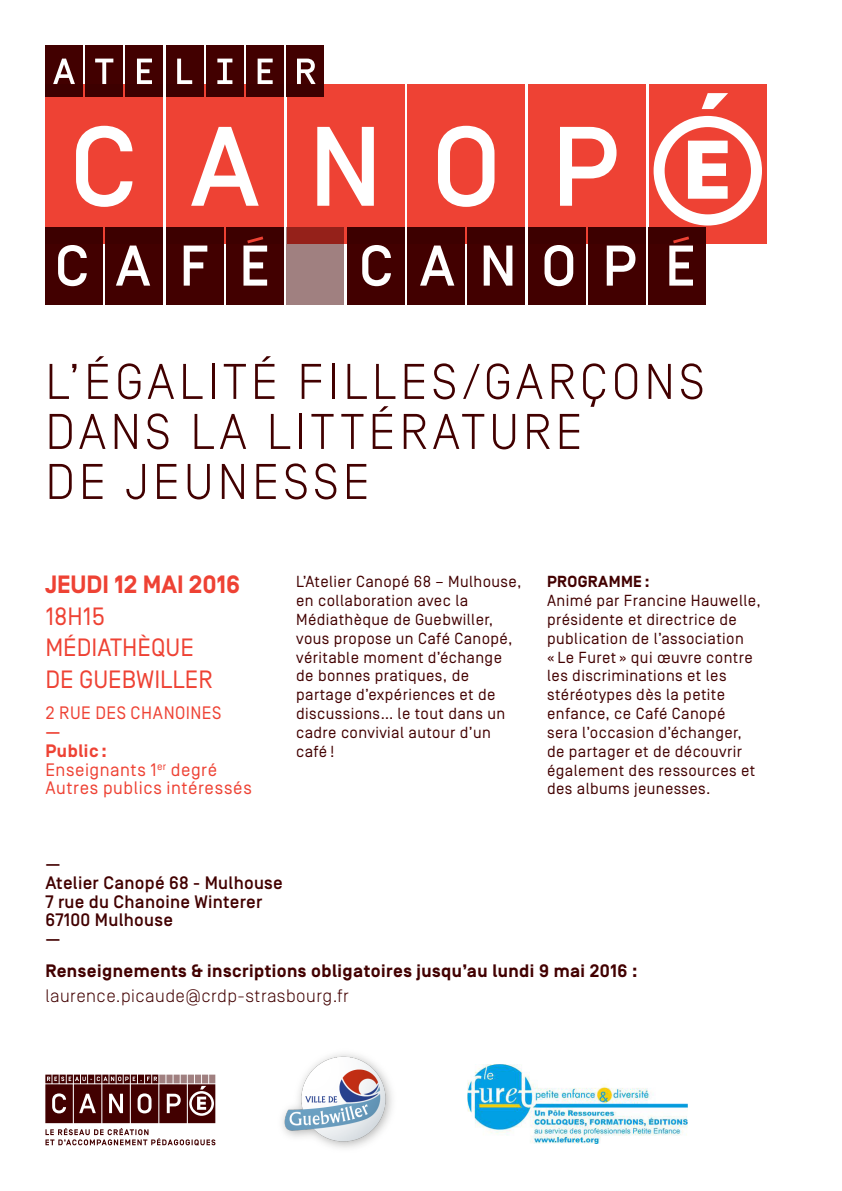
<style>
.page{position:relative;width:842px;height:1191px;background:#fff}
.page>*{position:absolute;margin:0;border:0;box-sizing:border-box;transform-origin:0 0}
.TEXTE{font:500 57.2px "Simplon BP Mono";letter-spacing:.455em;color:#fff}
.DATE_TITRE{font:300 50px/50px "Simplon BP";letter-spacing:.08em;color:#420000}
.DATE_HORAIRE{font:25px/31.4px "Simplon BP Regular";color:#ee4234}
.DATE_TITRE-2{font:700 25px "Simplon BP";color:#ee4234}
.TEXTE-2{font:700 18px/25.2px "Simplon BP";letter-spacing:.025em;color:#420000}
.ADRESSE{font:18px/18.8px "Simplon BP Regular";letter-spacing:.03em;color:#ee4234}
.TEXTE-3{font:500 18px "Simplon BP";letter-spacing:.015em;color:#420000}
.ADRESSE-2{font:500 18px "Simplon BP";letter-spacing:.015em;color:#420000}
.ADRESSE-3{font:500 18px "Simplon BP";color:#ee4234}
.TEXTE-4{font:16px/18.8px "Simplon BP Regular";letter-spacing:.025em;color:#420000}
.TEXTE-5{font:700 16px "Simplon BP";letter-spacing:.025em;color:#420000}
.s1{font-family:"Simplon BP";font-weight:700}
.s2{font-weight:300}
</style>
<div class="page">
<div style="left:45px;top:227px;width:58px;height:77px;background:#420000"></div>
<div style="left:106px;top:227px;width:57px;height:77px;background:#420000"></div>
<div style="left:166px;top:227px;width:57px;height:77px;background:#420000"></div>
<div style="left:226px;top:227px;width:58px;height:77px;background:#420000"></div>
<div style="left:287px;top:227px;width:57px;height:77px;background:#a08080"></div>
<div style="left:347px;top:227px;width:57px;height:77px;background:#420000"></div>
<div style="left:407px;top:227px;width:58px;height:77px;background:#420000"></div>
<div style="left:468px;top:227px;width:57px;height:77px;background:#420000"></div>
<div style="left:528px;top:227px;width:57px;height:77px;background:#420000"></div>
<div style="left:588px;top:227px;width:58px;height:77px;background:#420000"></div>
<div style="left:649px;top:227px;width:57px;height:77px;background:#420000"></div>
<svg style="left:45px;top:1074px;width:170px;height:71px"></svg>
<div style="left:45px;top:45px;width:38px;height:52px;background:#420000"></div>
<svg style="left:53px;top:59px;width:22px;height:25px"></svg>
<div style="left:86px;top:45px;width:37px;height:52px;background:#420000"></div>
<svg style="left:95px;top:59px;width:18px;height:25px"></svg>
<div style="left:126px;top:45px;width:37px;height:52px;background:#420000"></div>
<svg style="left:137px;top:59px;width:15px;height:25px"></svg>
<div style="left:166px;top:45px;width:37px;height:52px;background:#420000"></div>
<svg style="left:177px;top:59px;width:15px;height:25px"></svg>
<div style="left:206px;top:45px;width:38px;height:52px;background:#420000"></div>
<svg style="left:217px;top:59px;width:15px;height:25px"></svg>
<div style="left:246px;top:45px;width:38px;height:52px;background:#420000"></div>
<svg style="left:258px;top:59px;width:15px;height:25px"></svg>
<div style="left:287px;top:45px;width:37px;height:52px;background:#420000"></div>
<svg style="left:297px;top:59px;width:19px;height:25px"></svg>
<svg style="left:649px;top:84px;width:117px;height:160px;fill:#ee4234"></svg>
<svg style="left:654px;top:93px;width:108px;height:132px"></svg>
<svg style="left:45px;top:84px;width:118px;height:160px;fill:#ee4234"></svg>
<svg style="left:76px;top:126px;width:56px;height:81px"></svg>
<svg style="left:287px;top:84px;width:117px;height:160px;background:#d5382c"></svg>
<svg style="left:317px;top:127px;width:57px;height:79px"></svg>
<svg style="left:166px;top:84px;width:118px;height:160px;fill:#ee4234"></svg>
<svg style="left:191px;top:127px;width:68px;height:79px"></svg>
<div style="left:407px;top:84px;width:118px;height:160px;background:#ee4234"></div>
<svg style="left:438px;top:126px;width:56px;height:81px"></svg>
<div style="left:528px;top:84px;width:118px;height:160px;background:#ee4234"></div>
<svg style="left:560px;top:127px;width:56px;height:79px"></svg>
<img style="left:282px;top:1054px;width:110px;height:94px">
<img style="left:468px;top:1064px;width:219px;height:79px">
<p class="TEXTE" style="left:55px;top:228px;width:219px">CAFÉ</p>
<p class="TEXTE" style="left:359px;top:228px;width:340px">CANOPÉ</p>
<p class="DATE_TITRE" style="left:45px;top:356px;width:661px">L’ÉGALITÉ FILLES/GARÇONS<br>DANS LA LITTÉRATURE<br>DE JEUNESSE</p>
<p class="DATE_TITRE-2" style="left:45px;top:570px;width:197px">JEUDI 12 MAI 2016</p>
<p class="DATE_HORAIRE" style="left:45px;top:600px;width:169px">18H15<br>MÉDIATHÈQUE<br>DE GUEBWILLER</p>
<p class="ADRESSE" style="left:45px;top:703px;width:178px">2 RUE DES CHANOINES</p>
<p class="ADRESSE-3" style="left:45px;top:721px;width:16px">—</p>
<p class="ADRESSE" style="left:45px;top:741px;width:173px"><span class="s1">Public :<br></span>Enseignants 1<sup>er</sup> degré</p>
<p class="ADRESSE" style="left:45px;top:779px;width:208px">Autres publics intéressés</p>
<p class="TEXTE-4" style="left:296px;top:572px;width:227px">L’Atelier Canopé 68 – Mulhouse, en collaboration avec la<br>Médiathèque de Guebwiller, vous propose un Café Canopé, véritable moment d’échange de bonnes pratiques, de partage d’expériences et de discussions… le tout dans un cadre convivial autour d’un café !</p>
<p class="TEXTE-5" style="left:547px;top:572px;width:104px">PROGRAMME :</p>
<p class="TEXTE-4" style="left:547px;top:591px;width:215px">Animé par Francine Hauwelle, présidente et directrice de publication de l’association<br>« Le Furet » qui œuvre contre les discriminations et les stéréotypes dès la petite enfance, ce Café Canopé<br>sera l’occasion d’échanger, de partager et de découvrir également des ressources et des albums jeunesses.</p>
<p class="ADRESSE-2" style="left:45px;top:853px;width:16px">—</p>
<p class="ADRESSE-2" style="left:45px;top:872px;width:239px">Atelier Canopé 68 - Mulhouse</p>
<p class="TEXTE-3" style="left:45px;top:891px;width:218px">7 rue du Chanoine Winterer</p>
<p class="TEXTE-3" style="left:45px;top:910px;width:129px">67100 Mulhouse</p>
<p class="TEXTE-3" style="left:45px;top:928px;width:16px">—</p>
<p class="TEXTE-2" style="left:45px;top:958px;width:594px">Renseignements &amp; inscriptions obligatoires jusqu’au lundi 9 mai 2016 : <span class="s2">laurence.picaude@crdp-strasbourg.fr</span></p>
</div>
